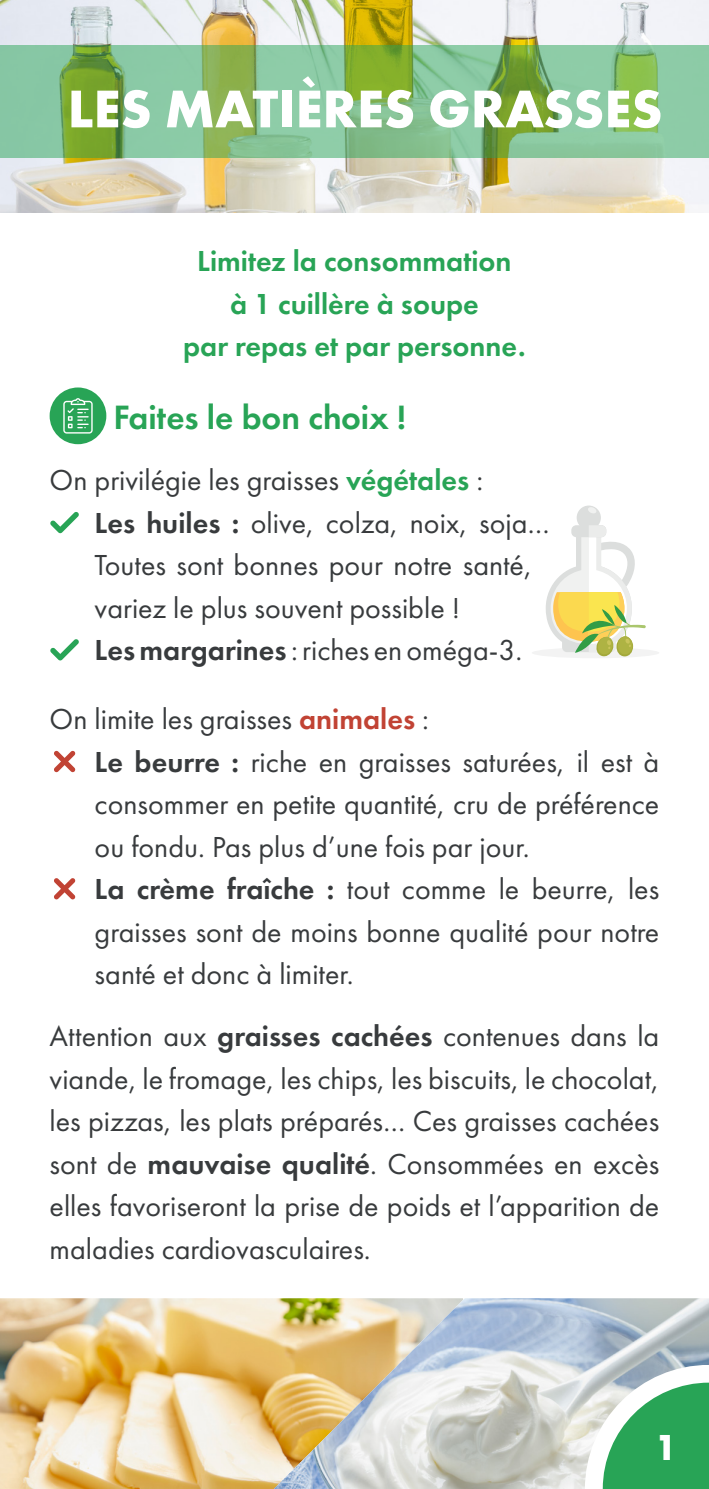
<style>
.page{position:relative;width:709px;height:1489px;background:#fff}
.page>*{position:absolute;margin:0;border:0;box-sizing:border-box;transform-origin:0 0}
.t1{font:700 55px "Futura PT";color:#fff}
.t2{font:700 37.5px "Futura PT";color:#fff}
.t3{font:600 35px "Futura PT";color:#28a456}
.t4{font:30px/42.5px "Futura PT";color:#383b3d;text-align:justify}
.t5{font:600 30px "Futura PT";color:#28a456}
.s1{font-weight:600;color:#28a456}
.s2{font-weight:600;color:#fff}
.s3{font-weight:600}
.s4{font-weight:600;color:#c14334}
</style>
<div class="page">
<img style="left:0;top:1298px;width:252px;height:190px">
<img style="left:252px;top:1298px;width:457px;height:190px">
<svg style="left:585px;top:1364px;width:124px;height:124px"></svg>
<img style="left:0;top:0;width:709px;height:213px">
<svg style="left:0;top:45px;width:709px;height:112px;background:#85bd81"></svg>
<svg style="left:54px;top:750px;width:21px;height:22px"></svg>
<svg style="left:54px;top:878px;width:21px;height:21px"></svg>
<svg style="left:50px;top:512px;width:29px;height:21px"></svg>
<svg style="left:50px;top:639px;width:29px;height:21px"></svg>
<div style="left:50px;top:387px;width:56px;height:57px;background:#28a456;border-radius:50%"></div>
<svg style="left:63px;top:398px;width:30px;height:35px"></svg>
<div style="left:531px;top:647px;width:128px;height:11px;background:#f3f3f3;border-radius:50%"></div>
<div style="left:576px;top:505px;width:25px;height:24px;background:#dcdedd;border-radius:50%"></div>
<svg style="left:588px;top:506px;width:9px;height:7px"></svg>
<svg style="left:550px;top:525px;width:95px;height:132px"></svg>
<p class="t1" style="left:68px;top:73px;width:596px">LES MATIÈRES GRASSES</p>
<p class="t5" style="left:197px;top:242px;width:316px">Limitez la consommation</p>
<p class="t5" style="left:230px;top:285px;width:250px">à 1 cuillère à soupe</p>
<p class="t5" style="left:183px;top:327px;width:344px">par repas et par personne.</p>
<p class="t3" style="left:113px;top:395px;width:294px">Faites le bon choix !</p>
<p class="t4" style="left:50px;top:459px;width:435px">On privilégie les graisses <span class="s1">végétales</span> :</p>
<p class="t4" style="left:95px;top:501px;width:457px;text-align:left;text-indent:-45px"><span class="s2">•</span> <span class="s3">Les huiles :</span> olive, colza, noix, soja…<br>Toutes sont bonnes pour notre santé, variez le plus souvent possible !</p>
<p class="t4" style="left:50px;top:629px;width:474px"><span class="s2">•</span> <span class="s3">Les margarines</span> : riches en oméga-3.</p>
<p class="t4" style="left:50px;top:697px;width:381px">On limite les graisses <span class="s4">animales</span> :</p>
<p class="t4" style="left:95px;top:740px;width:566px;text-indent:-45px"><span class="s2">•</span> <span class="s3">Le beurre :</span> riche en graisses saturées, il est à consommer en petite quantité, cru de préférence ou fondu. Pas plus d’une fois par jour.</p>
<p class="t4" style="left:95px;top:867px;width:566px;text-indent:-45px"><span class="s2">•</span> <span class="s3">La crème fraîche :</span> tout comme le beurre, les graisses sont de moins bonne qualité pour notre santé et donc à limiter.</p>
<p class="t4" style="left:50px;top:1014px;width:611px">Attention aux <span class="s3">graisses cachées</span> contenues dans la viande, le fromage, les chips, les biscuits, le chocolat, les pizzas, les plats préparés… Ces graisses cachées sont de <span class="s3">mauvaise qualité</span>. Consommées en excès elles favoriseront la prise de poids et l’apparition de maladies cardiovasculaires.</p>
<p class="t2" style="left:654px;top:1423px;width:24px">1</p>
</div>
